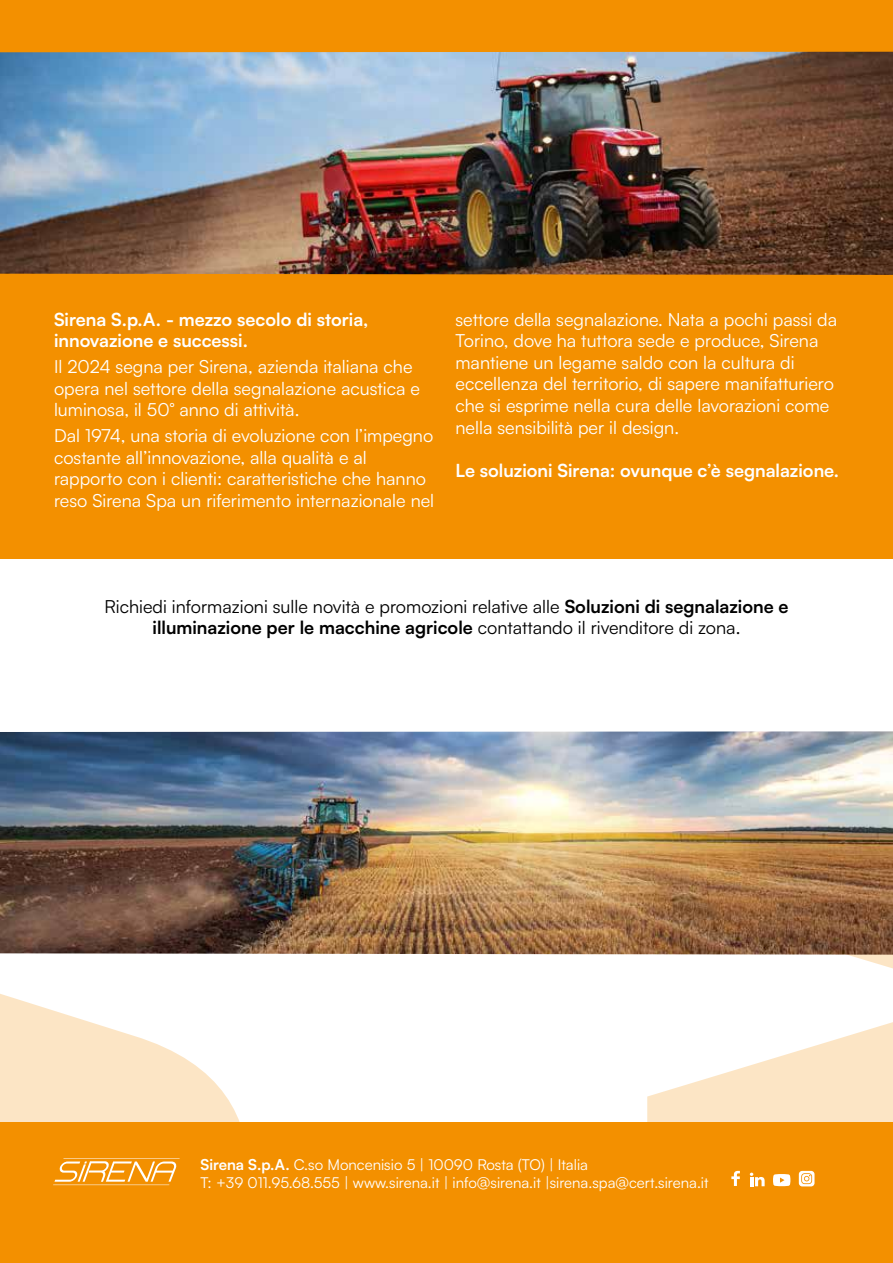
<style>
.page{position:relative;width:893px;height:1263px;background:#fff}
.page>*{position:absolute;margin:0;border:0;box-sizing:border-box;transform-origin:0 0}
.t1{font:18px/21.6px "Satoshi";color:#fff}
.t2{font:18px/21.6px "Satoshi";color:#000;text-align:center}
.t3{font:700 18px/21.6px "Satoshi";color:#fff}
.t4{font:15px/18px "Satoshi";color:#fff}
.s1{font-weight:700}
</style>
<div class="page">
<svg style="left:647px;top:955px;width:246px;height:168px"></svg>
<svg style="left:0;top:994px;width:249px;height:129px;fill:#fce5c5"></svg>
<div style="left:0;top:1123px;width:893px;height:140px;background:#f39000"></div>
<div style="left:0;top:0;width:893px;height:558px;background:#f39000"></div>
<svg style="left:731px;top:1171px;width:9px;height:15px"></svg>
<svg style="left:750px;top:1172px;width:15px;height:14px"></svg>
<svg style="left:799px;top:1171px;width:15px;height:15px"></svg>
<svg style="left:801px;top:1173px;width:11px;height:11px"></svg>
<svg style="left:773px;top:1174px;width:17px;height:12px"></svg>
<hr style="left:63px;top:1158px;width:117px;height:1px;background:#fff">
<svg style="left:54px;top:1161px;width:123px;height:21px"></svg>
<hr style="left:53px;top:1184px;width:116px;height:1px;background:#fff">
<img style="left:0;top:52px;width:893px;height:223px">
<img style="left:0;top:731px;width:893px;height:224px">
<p class="t3" style="left:54px;top:307px;width:316px">Sirena S.p.A. - mezzo secolo di storia, innovazione e successi.</p>
<p class="t1" style="left:54px;top:355px;width:367px">Il 2024 segna per Sirena, azienda italiana che opera nel settore della segnalazione acustica e luminosa, il 50° anno di attività.</p>
<p class="t1" style="left:54px;top:424px;width:382px">Dal 1974, una storia di evoluzione con l’impegno costante all’innovazione, alla qualità e al rapporto con i clienti: caratteristiche che hanno reso Sirena Spa un riferimento internazionale nel</p>
<p class="t1" style="left:455px;top:308px;width:383px">settore della segnalazione. Nata a pochi passi da Torino, dove ha tuttora sede e produce, Sirena mantiene un legame saldo con la cultura di eccellenza del territorio, di sapere manifatturiero che si esprime nella cura delle lavorazioni come nella sensibilità per il design.</p>
<p class="t3" style="left:455px;top:458px;width:385px">Le soluzioni Sirena: ovunque c’è segnalazione.</p>
<p class="t2" style="left:104px;top:595px;width:686px">Richiedi informazioni sulle novità e promozioni relative alle <span class="s1">Soluzioni di segnalazione e illuminazione per le macchine agricole</span> contattando il rivenditore di zona.</p>
<p class="t4" style="left:200px;top:1155px;width:510px"><span class="s1">Sirena S.p.A.</span> C.so Moncenisio 5 | 10090 Rosta (TO) | Italia<br>T: +39 011.95.68.555 | www.sirena.it | info@sirena.it |sirena.spa@cert.sirena.it</p>
</div>
